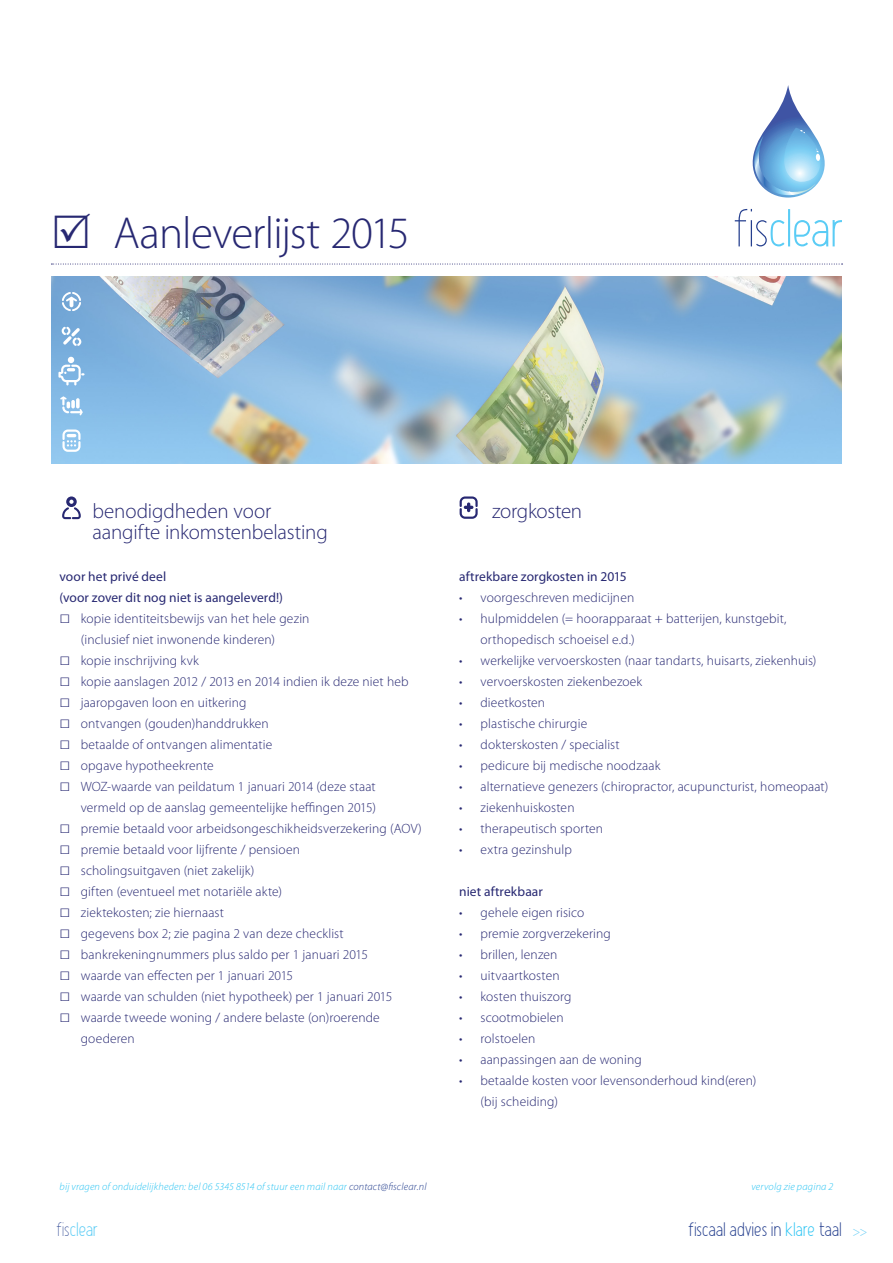
<style>
.page{position:relative;width:893px;height:1263px;background:#fff}
.page>*{position:absolute;margin:0;border:0;box-sizing:border-box;transform-origin:0 0}
.Standaard{font:300 45px "Myriad Pro";letter-spacing:-.02em;color:#272872}
.titel_myriad_pro_14{font:300 21px "Myriad Pro";letter-spacing:-.01em;color:#272872}
.t1{font:16.5px "Atype 1";letter-spacing:.005em;color:#253f8e}
.t2{font:16.5px "Atype 1";letter-spacing:.01em;color:#5accf5}
.platte_tekst_9{font:300 13.5px/21px "Myriad Pro";letter-spacing:.01em;color:#272872}
.titel_myriad_pro_14-2{font:13.5px "Myriad Pro";letter-spacing:.005em;color:#272872}
.platte_tekst_9-2{font:13.5px "Myriad Pro";letter-spacing:.005em;color:#272872}
.platte_tekst{font:300 13.5px "Myriad Pro";color:#6bcff6}
.platte_tekst_9-3{font:italic 300 10.5px "Myriad Pro";letter-spacing:.015em;color:#2bc4f3}
.s1{font-family:"Trebuchet MS";font-weight:400;font-size:18px}
.s2{color:#253f8e}
.s3{font-weight:300;color:#253f8e}
.s4{color:#2bc4f3}
</style>
<div class="page">
<svg style="left:51px;top:264px;width:792px;height:1px"></svg>
<svg style="left:752px;top:85px;width:73px;height:113px"></svg>
<svg style="left:735px;top:209px;width:107px;height:37px"></svg>
<img style="left:51px;top:276px;width:791px;height:187px">
<svg style="left:58px;top:357px;width:27px;height:28px"></svg>
<svg style="left:62px;top:327px;width:19px;height:19px"></svg>
<svg style="left:62px;top:429px;width:19px;height:23px"></svg>
<svg style="left:60px;top:396px;width:23px;height:19px"></svg>
<svg style="left:62px;top:292px;width:19px;height:19px"></svg>
<svg style="left:62px;top:496px;width:19px;height:23px"></svg>
<svg style="left:460px;top:496px;width:18px;height:23px"></svg>
<p class="Standaard" style="left:114px;top:206px;width:298px">Aanleverlijst 2015</p>
<p class="titel_myriad_pro_14" style="left:93px;top:498px;width:180px">benodigdheden voor</p>
<p class="titel_myriad_pro_14" style="left:93px;top:519px;width:237px">aangifte inkomstenbelasting</p>
<p class="titel_myriad_pro_14-2" style="left:60px;top:568px;width:108px">voor het privé deel</p>
<p class="titel_myriad_pro_14-2" style="left:60px;top:589px;width:225px">(voor zover dit nog niet is aangeleverd!)</p>
<p class="platte_tekst_9" style="left:60px;top:607px;width:251px"><span class="s1">□</span> kopie identiteitsbewijs van het hele gezin</p>
<p class="platte_tekst_9" style="left:81px;top:628px;width:196px">(inclusief niet inwonende kinderen)</p>
<p class="platte_tekst_9" style="left:60px;top:649px;width:141px"><span class="s1">□</span> kopie inschrijving kvk</p>
<p class="platte_tekst_9" style="left:60px;top:670px;width:351px"><span class="s1">□</span> kopie aanslagen 2012 / 2013 en 2014 indien ik deze niet heb</p>
<p class="platte_tekst_9" style="left:60px;top:691px;width:189px"><span class="s1">□</span> jaaropgaven loon en uitkering</p>
<p class="platte_tekst_9" style="left:60px;top:712px;width:211px"><span class="s1">□</span> ontvangen (gouden)handdrukken</p>
<p class="platte_tekst_9" style="left:60px;top:733px;width:214px"><span class="s1">□</span> betaalde of ontvangen alimentatie</p>
<p class="platte_tekst_9" style="left:60px;top:754px;width:156px"><span class="s1">□</span> opgave hypotheekrente</p>
<p class="platte_tekst_9" style="left:60px;top:775px;width:318px"><span class="s1">□</span> WOZ-waarde van peildatum 1 januari 2014 (deze staat</p>
<p class="platte_tekst_9" style="left:81px;top:796px;width:297px">vermeld op de aanslag gemeentelijke heffingen 2015)</p>
<p class="platte_tekst_9" style="left:60px;top:817px;width:364px"><span class="s1">□</span> premie betaald voor arbeidsongeschikheidsverzekering (AOV)</p>
<p class="platte_tekst_9" style="left:60px;top:838px;width:242px"><span class="s1">□</span> premie betaald voor lijfrente / pensioen</p>
<p class="platte_tekst_9" style="left:60px;top:859px;width:197px"><span class="s1">□</span> scholingsuitgaven (niet zakelijk)</p>
<p class="platte_tekst_9" style="left:60px;top:880px;width:224px"><span class="s1">□</span> giften (eventueel met notariële akte)</p>
<p class="platte_tekst_9" style="left:60px;top:901px;width:166px"><span class="s1">□</span> ziektekosten; zie hiernaast</p>
<p class="platte_tekst_9" style="left:60px;top:922px;width:286px"><span class="s1">□</span> gegevens box 2; zie pagina 2 van deze checklist</p>
<p class="platte_tekst_9" style="left:60px;top:943px;width:310px"><span class="s1">□</span> bankrekeningnummers plus saldo per 1 januari 2015</p>
<p class="platte_tekst_9" style="left:60px;top:964px;width:235px"><span class="s1">□</span> waarde van effecten per 1 januari 2015</p>
<p class="platte_tekst_9" style="left:60px;top:985px;width:334px"><span class="s1">□</span> waarde van schulden (niet hypotheek) per 1 januari 2015</p>
<p class="platte_tekst_9" style="left:81px;top:1006px;width:301px;text-indent:-21px"><span class="s1">□</span> waarde tweede woning / andere belaste (on)roerende goederen</p>
<p class="platte_tekst_9-3" style="left:60px;top:1180px;width:368px">bij vragen of onduidelijkheden: bel 06 5345 8514 of stuur een mail naar <span class="s2">contact@fisclear.nl</span></p>
<p class="t2" style="left:56px;top:1223px;width:44px"><span class="s3">Fis</span>clear</p>
<p class="titel_myriad_pro_14" style="left:492px;top:498px;width:91px">zorgkosten</p>
<p class="titel_myriad_pro_14-2" style="left:459px;top:568px;width:169px">aftrekbare zorgkosten in 2015</p>
<p class="platte_tekst_9" style="left:459px;top:586px;width:177px">• voorgeschreven medicijnen</p>
<p class="platte_tekst_9" style="left:480px;top:607px;width:308px;text-indent:-21px">• hulpmiddelen (= hoorapparaat + batterijen, kunstgebit, orthopedisch schoeisel e.d.)</p>
<p class="platte_tekst_9" style="left:459px;top:649px;width:359px">• werkelijke vervoerskosten (naar tandarts, huisarts, ziekenhuis)</p>
<p class="platte_tekst_9" style="left:459px;top:670px;width:185px">• vervoerskosten ziekenbezoek</p>
<p class="platte_tekst_9" style="left:459px;top:691px;width:87px">• dieetkosten</p>
<p class="platte_tekst_9" style="left:459px;top:712px;width:130px">• plastische chirurgie</p>
<p class="platte_tekst_9" style="left:459px;top:733px;width:162px">• dokterskosten / specialist</p>
<p class="platte_tekst_9" style="left:459px;top:754px;width:203px">• pedicure bij medische noodzaak</p>
<p class="platte_tekst_9" style="left:459px;top:775px;width:371px">• alternatieve genezers (chiropractor, acupuncturist, homeopaat)</p>
<p class="platte_tekst_9" style="left:459px;top:796px;width:117px">• ziekenhuiskosten</p>
<p class="platte_tekst_9" style="left:459px;top:817px;width:145px">• therapeutisch sporten</p>
<p class="platte_tekst_9" style="left:459px;top:838px;width:114px">• extra gezinshulp</p>
<p class="platte_tekst_9-2" style="left:459px;top:883px;width:85px">niet aftrekbaar</p>
<p class="platte_tekst_9" style="left:459px;top:901px;width:126px">• gehele eigen risico</p>
<p class="platte_tekst_9" style="left:459px;top:922px;width:153px">• premie zorgverzekering</p>
<p class="platte_tekst_9" style="left:459px;top:943px;width:100px">• brillen, lenzen</p>
<p class="platte_tekst_9" style="left:459px;top:964px;width:102px">• uitvaartkosten</p>
<p class="platte_tekst_9" style="left:459px;top:985px;width:114px">• kosten thuiszorg</p>
<p class="platte_tekst_9" style="left:459px;top:1006px;width:106px">• scootmobielen</p>
<p class="platte_tekst_9" style="left:459px;top:1027px;width:78px">• rolstoelen</p>
<p class="platte_tekst_9" style="left:459px;top:1048px;width:184px">• aanpassingen aan de woning</p>
<p class="platte_tekst_9" style="left:459px;top:1069px;width:299px">• betaalde kosten voor levensonderhoud kind(eren)</p>
<p class="platte_tekst_9" style="left:480px;top:1090px;width:79px">(bij scheiding)</p>
<p class="platte_tekst_9-3" style="left:751px;top:1180px;width:84px">vervolg zie pagina 2</p>
<p class="t1" style="left:688px;top:1222px;width:155px">fiscaal advies in <span class="s4">klare</span> taal</p>
<p class="platte_tekst" style="left:853px;top:1223px;width:16px">&gt;&gt;</p>
</div>
